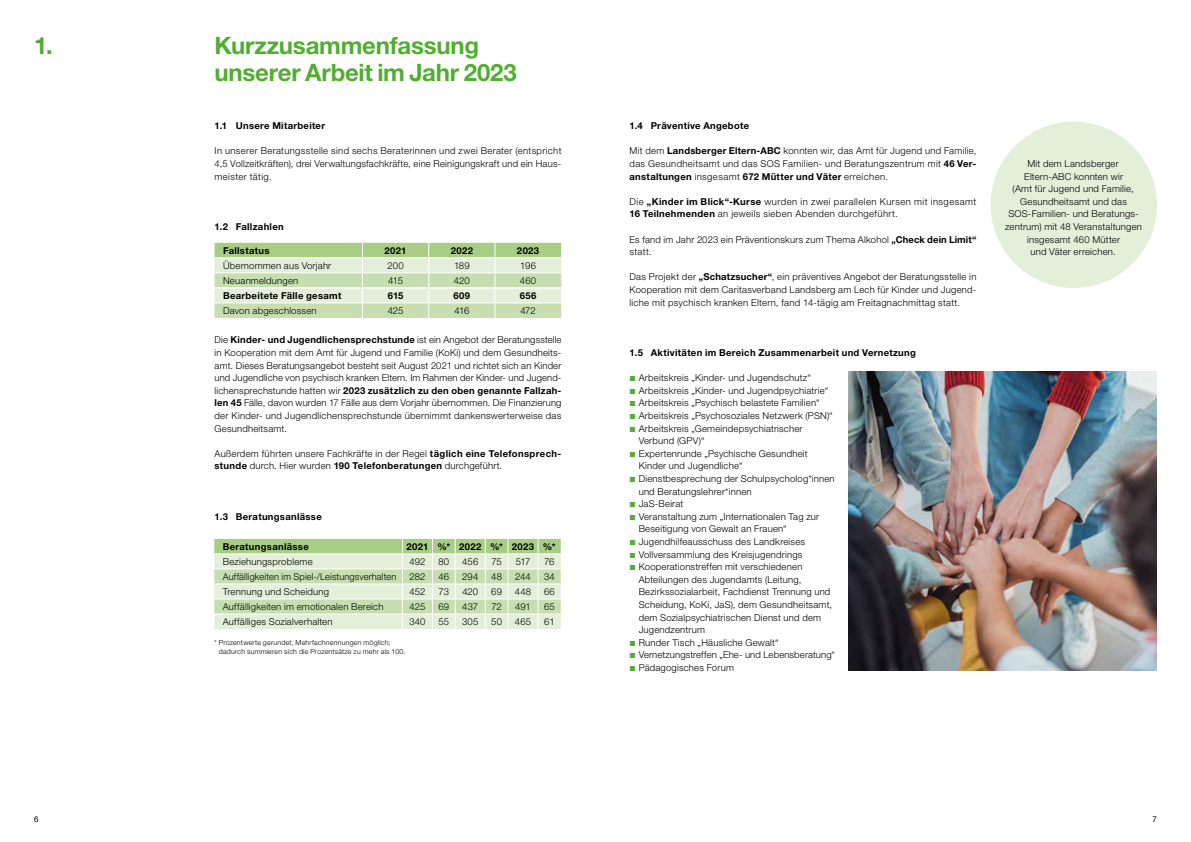
<style>
.page{position:relative;width:1191px;height:842px;background:#fff}
.page>*{position:absolute;margin:0;border:0;box-sizing:border-box;transform-origin:0 0}
.t1{font:700 24px/27px "Helvetica Neue LT Std";letter-spacing:-.01em;color:#52ae32}
.t2{font:300 9.5px/12.6px "Helvetica Neue LT Std";letter-spacing:.025em;color:#000;text-align:justify}
.t3{font:700 9.5px "Helvetica Neue LT Std";letter-spacing:.03em;color:#000}
.t4{font:300 9.5px/12.6px "Helvetica Neue LT Std";letter-spacing:.045em;color:#000}
.t5{font:8px "Helvetica Neue LT Std";color:#000}
.t6{font:300 7px/8.5px "Helvetica Neue LT Std";letter-spacing:.035em;color:#000}
.s1{font-weight:700}
</style>
<div class="page">
<svg style="left:214px;top:243px;width:347px;height:75px;background:#cee3ba"></svg>
<hr style="left:214px;top:258px;width:148px;height:1px;background:#fff">
<hr style="left:362px;top:258px;width:67px;height:1px;background:#fff">
<hr style="left:429px;top:258px;width:66px;height:1px;background:#fff">
<hr style="left:495px;top:258px;width:66px;height:1px;background:#fff">
<hr style="left:214px;top:287px;width:148px;height:2px;background:#fff">
<hr style="left:362px;top:287px;width:67px;height:2px;background:#fff">
<hr style="left:429px;top:287px;width:66px;height:2px;background:#fff">
<hr style="left:495px;top:287px;width:66px;height:2px;background:#fff">
<svg style="left:214px;top:539px;width:347px;height:90px;background:#d3e6c2"></svg>
<div style="left:990px;top:122px;width:167px;height:166px;background:#e4efda;border-radius:50%"></div>
<img style="left:848px;top:372px;width:309px;height:299px">
<h1 class="t1" style="left:34px;top:31px;width:20px">1.</h1>
<h1 class="t1" style="left:214px;top:31px;width:304px">Kurzzusammenfassung unserer Arbeit im Jahr 2023</h1>
<p class="t3" style="left:214px;top:120px;width:112px">1.1 Unsere Mitarbeiter</p>
<p class="t2" style="left:214px;top:144px;width:348px">In unserer Beratungsstelle sind sechs Beraterinnen und zwei Berater (entspricht 4,5 Vollzeitkräften), drei Verwaltungsfachkräfte, eine Reinigungskraft und ein Haus&shy;meister tätig.</p>
<p class="t3" style="left:214px;top:221px;width:71px">1.2 Fallzahlen</p>
<p class="t3" style="left:223px;top:244px;width:48px">Fallstatus</p>
<p class="t3" style="left:384px;top:244px;width:23px">2021</p>
<p class="t3" style="left:451px;top:244px;width:24px">2022</p>
<p class="t3" style="left:517px;top:244px;width:24px">2023</p>
<p class="t2" style="left:223px;top:259px;width:110px">Übernommen aus Vorjahr</p>
<p class="t2" style="left:387px;top:259px;width:18px">200</p>
<p class="t2" style="left:454px;top:259px;width:17px">189</p>
<p class="t2" style="left:520px;top:259px;width:17px">196</p>
<p class="t2" style="left:223px;top:274px;width:77px">Neuanmeldungen</p>
<p class="t2" style="left:388px;top:274px;width:16px">415</p>
<p class="t2" style="left:454px;top:274px;width:17px">420</p>
<p class="t2" style="left:520px;top:274px;width:18px">460</p>
<p class="t3" style="left:223px;top:289px;width:120px">Bearbeitete Fälle gesamt</p>
<p class="t3" style="left:388px;top:289px;width:17px">615</p>
<p class="t3" style="left:453px;top:289px;width:18px">609</p>
<p class="t3" style="left:520px;top:289px;width:18px">656</p>
<p class="t2" style="left:223px;top:304px;width:95px">Davon abgeschlossen</p>
<p class="t2" style="left:388px;top:304px;width:17px">425</p>
<p class="t2" style="left:454px;top:304px;width:16px">416</p>
<p class="t2" style="left:520px;top:304px;width:17px">472</p>
<p class="t2" style="left:214px;top:333px;width:348px">Die <span class="s1">Kinder- und Jugendlichensprechstunde</span> ist ein Angebot der Beratungsstelle in Kooperation mit dem Amt für Jugend und Familie (KoKi) und dem Gesundheits&shy;amt. Dieses Beratungsangebot besteht seit August 2021 und richtet sich an Kinder und Jugendliche von psychisch kranken Eltern. Im Rahmen der Kinder- und Jugend&shy;lichensprechstunde hatten wir <span class="s1">2023 zusätzlich zu den oben genannte Fallzah&shy;len 45</span> Fälle, davon wurden 17 Fälle aus dem Vorjahr übernommen. Die Finanzierung der Kinder- und Jugendlichensprechstunde übernimmt dankenswerterweise das Gesundheitsamt.</p>
<p class="t2" style="left:214px;top:447px;width:348px">Außerdem führten unsere Fachkräfte in der Regel <span class="s1">täglich eine Telefonsprech&shy;stunde</span> durch. Hier wurden <span class="s1">190 Telefonberatungen</span> durchgeführt.</p>
<p class="t3" style="left:214px;top:510px;width:109px">1.3 Beratungsanlässe</p>
<p class="t3" style="left:223px;top:540px;width:87px">Beratungsanlässe</p>
<p class="t3" style="left:406px;top:540px;width:151px">2021 %* 2022 %* 2023 %*</p>
<p class="t2" style="left:223px;top:555px;width:91px">Beziehungsprobleme</p>
<p class="t2" style="left:409px;top:555px;width:18px">492</p>
<p class="t2" style="left:438px;top:555px;width:12px">80</p>
<p class="t2" style="left:462px;top:555px;width:18px">456</p>
<p class="t2" style="left:491px;top:555px;width:12px">75</p>
<p class="t2" style="left:515px;top:555px;width:16px">517</p>
<p class="t2" style="left:544px;top:555px;width:12px">76</p>
<p class="t2" style="left:223px;top:570px;width:175px">Auffälligkeiten im Spiel-/Leistungsverhalten</p>
<p class="t2" style="left:409px;top:570px;width:17px">282</p>
<p class="t2" style="left:438px;top:570px;width:12px">46</p>
<p class="t2" style="left:462px;top:570px;width:18px">294</p>
<p class="t2" style="left:491px;top:570px;width:12px">48</p>
<p class="t2" style="left:515px;top:570px;width:17px">244</p>
<p class="t2" style="left:544px;top:570px;width:12px">34</p>
<p class="t2" style="left:223px;top:585px;width:108px">Trennung und Scheidung</p>
<p class="t2" style="left:409px;top:585px;width:17px">452</p>
<p class="t2" style="left:438px;top:585px;width:12px">73</p>
<p class="t2" style="left:462px;top:585px;width:17px">420</p>
<p class="t2" style="left:491px;top:585px;width:12px">69</p>
<p class="t2" style="left:515px;top:585px;width:18px">448</p>
<p class="t2" style="left:544px;top:585px;width:12px">66</p>
<p class="t2" style="left:223px;top:600px;width:162px">Auffälligkeiten im emotionalen Bereich</p>
<p class="t2" style="left:409px;top:600px;width:17px">425</p>
<p class="t2" style="left:438px;top:600px;width:12px">69</p>
<p class="t2" style="left:462px;top:600px;width:17px">437</p>
<p class="t2" style="left:491px;top:600px;width:12px">72</p>
<p class="t2" style="left:515px;top:600px;width:17px">491</p>
<p class="t2" style="left:544px;top:600px;width:12px">65</p>
<p class="t2" style="left:223px;top:615px;width:111px">Auffälliges Sozialverhalten</p>
<p class="t2" style="left:409px;top:615px;width:18px">340</p>
<p class="t2" style="left:438px;top:615px;width:12px">55</p>
<p class="t2" style="left:462px;top:615px;width:18px">305</p>
<p class="t2" style="left:491px;top:615px;width:12px">50</p>
<p class="t2" style="left:515px;top:615px;width:18px">465</p>
<p class="t2" style="left:544px;top:615px;width:12px">61</p>
<p class="t6" style="left:219px;top:638px;width:188px;text-indent:-4px">* Prozentwerte gerundet, Mehrfachnennungen möglich; dadurch summieren sich die Prozentsätze zu mehr als 100.</p>
<p class="t3" style="left:629px;top:120px;width:121px">1.4 Präventive Angebote</p>
<p class="t2" style="left:629px;top:144px;width:348px">Mit dem <span class="s1">Landsberger Eltern-ABC</span> konnten wir, das Amt für Jugend und Familie, das Gesundheitsamt und das SOS Familien- und Beratungszentrum mit <span class="s1">46 Ver&shy;anstaltungen</span> insgesamt <span class="s1">672 Mütter und Väter</span> erreichen.</p>
<p class="t4" style="left:629px;top:195px;width:348px">Die <span class="s1">„Kinder im Blick“-Kurse</span> wurden in zwei parallelen Kursen mit insgesamt<br><span class="s1">16 Teilnehmenden</span> an jeweils sieben Abenden durchgeführt.</p>
<p class="t2" style="left:629px;top:233px;width:348px">Es fand im Jahr 2023 ein Präventionskurs zum Thema Alkohol <span class="s1">„Check dein Limit“ </span>statt.</p>
<p class="t2" style="left:629px;top:270px;width:348px">Das Projekt der <span class="s1">„Schatzsucher“</span>, ein präventives Angebot der Beratungsstelle in Kooperation mit dem Caritasverband Landsberg am Lech für Kinder und Jugend&shy;liche mit psychisch kranken Eltern, fand 14-tägig am Freitagnachmittag statt.</p>
<p class="t3" style="left:629px;top:347px;width:288px">1.5 Aktivitäten im Bereich Zusammenarbeit und Vernetzung</p>
<p class="t2" style="left:638px;top:371px;width:198px;text-align:left">Arbeitskreis „Kinder- und Jugendschutz“ Arbeitskreis „Kinder- und Jugendpsychiatrie“ Arbeitskreis „Psychisch belastete Familien“ Arbeitskreis „Psychosoziales Netzwerk (PSN)“ Arbeitskreis „Gemeindepsychiatrischer Verbund (GPV)“<br>Expertenrunde „Psychische Gesundheit Kinder und Jugendliche“<br>Dienstbesprechung der Schulpsycholog*innen und Beratungslehrer*innen<br>JaS-Beirat<br>Veranstaltung zum „Internationalen Tag zur Beseitigung von Gewalt an Frauen“ Jugendhilfeausschuss des Landkreises Vollversammlung des Kreisjugendrings Kooperationstreffen mit verschiedenen Abteilungen des Jugendamts (Leitung, Bezirkssozialarbeit, Fachdienst Trennung und Scheidung, KoKi, JaS), dem Gesundheitsamt, dem Sozialpsychiatrischen Dienst und dem Jugendzentrum<br>Runder Tisch „Häusliche Gewalt“ Vernetzungstreffen „Ehe- und Lebensberatung“ Pädagogisches Forum</p>
<p class="t2" style="left:1005px;top:157px;width:138px;text-align:center">Mit dem Landsberger<br>Eltern-ABC konnten wir<br>(Amt für Jugend und Familie,<br>Gesundheitsamt und das<br>SOS-Familien- und Beratungs&shy;zentrum) mit 48 Veranstaltungen insgesamt 460 Mütter<br>und Väter erreichen.</p>
<p class="t5" style="left:34px;top:815px;width:6px">6</p>
<p class="t5" style="left:1152px;top:815px;width:6px">7</p>
</div>
